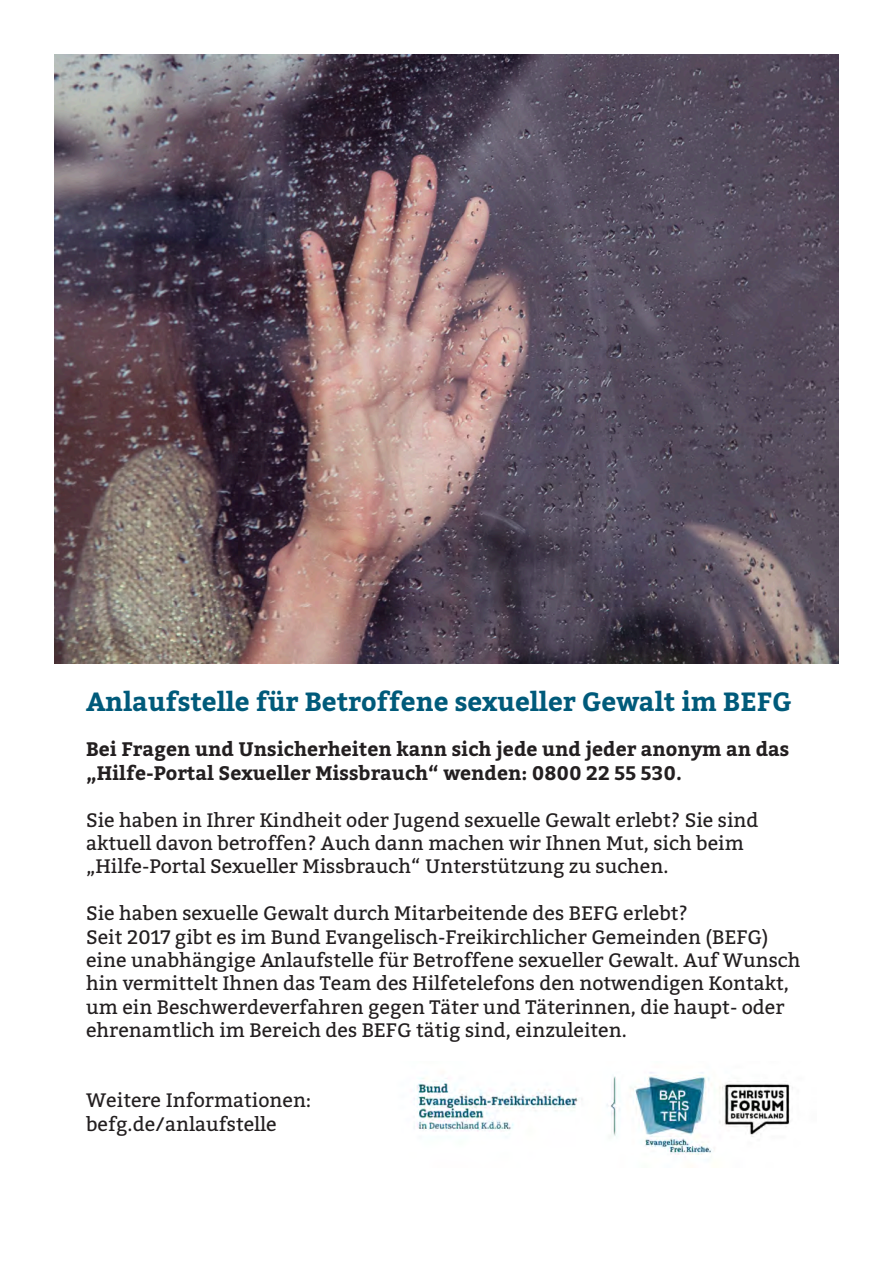
<style>
.page{position:relative;width:893px;height:1263px;background:#fff}
.page>*{position:absolute;margin:0;border:0;box-sizing:border-box;transform-origin:0 0}
.t1{font:700 26.25px "Bitter";color:#005a7a}
.t2{font:19.5px/23.4px "Bitter";color:#231f20}
.t3{font:700 19.5px/23.4px "Bitter";color:#231f20}
</style>
<div class="page">
<img style="left:54px;top:54px;width:785px;height:609px">
<img style="left:414px;top:1072px;width:379px;height:83px">
<h1 class="t1" style="left:86px;top:682px;width:707px">Anlaufstelle für Betroffene sexueller Gewalt im BEFG</h1>
<p class="t3" style="left:86px;top:737px;width:705px">Bei Fragen und Unsicherheiten kann sich jede und jeder anonym an das „Hilfe-Portal Sexueller Missbrauch“ wenden: 0800 22 55 530.</p>
<p class="t2" style="left:86px;top:807px;width:674px">Sie haben in Ihrer Kindheit oder Jugend sexuelle Gewalt erlebt? Sie sind aktuell davon betroffen? Auch dann machen wir Ihnen Mut, sich beim „Hilfe-Portal Sexueller Missbrauch“ Unterstützung zu suchen.</p>
<p class="t2" style="left:86px;top:901px;width:716px">Sie haben sexuelle Gewalt durch Mitarbeitende des BEFG erlebt?<br>Seit 2017 gibt es im Bund Evangelisch-Freikirchlicher Gemeinden (BEFG) eine unabhängige Anlaufstelle für Betroffene sexueller Gewalt. Auf Wunsch hin vermittelt Ihnen das Team des Hilfetelefons den notwendigen Kontakt, um ein Beschwerdeverfahren gegen Täter und Täterinnen, die haupt- oder ehrenamtlich im Bereich des BEFG tätig sind, einzuleiten.</p>
<p class="t2" style="left:86px;top:1088px;width:227px">Weitere Informationen: befg.de/anlaufstelle</p>
</div>
